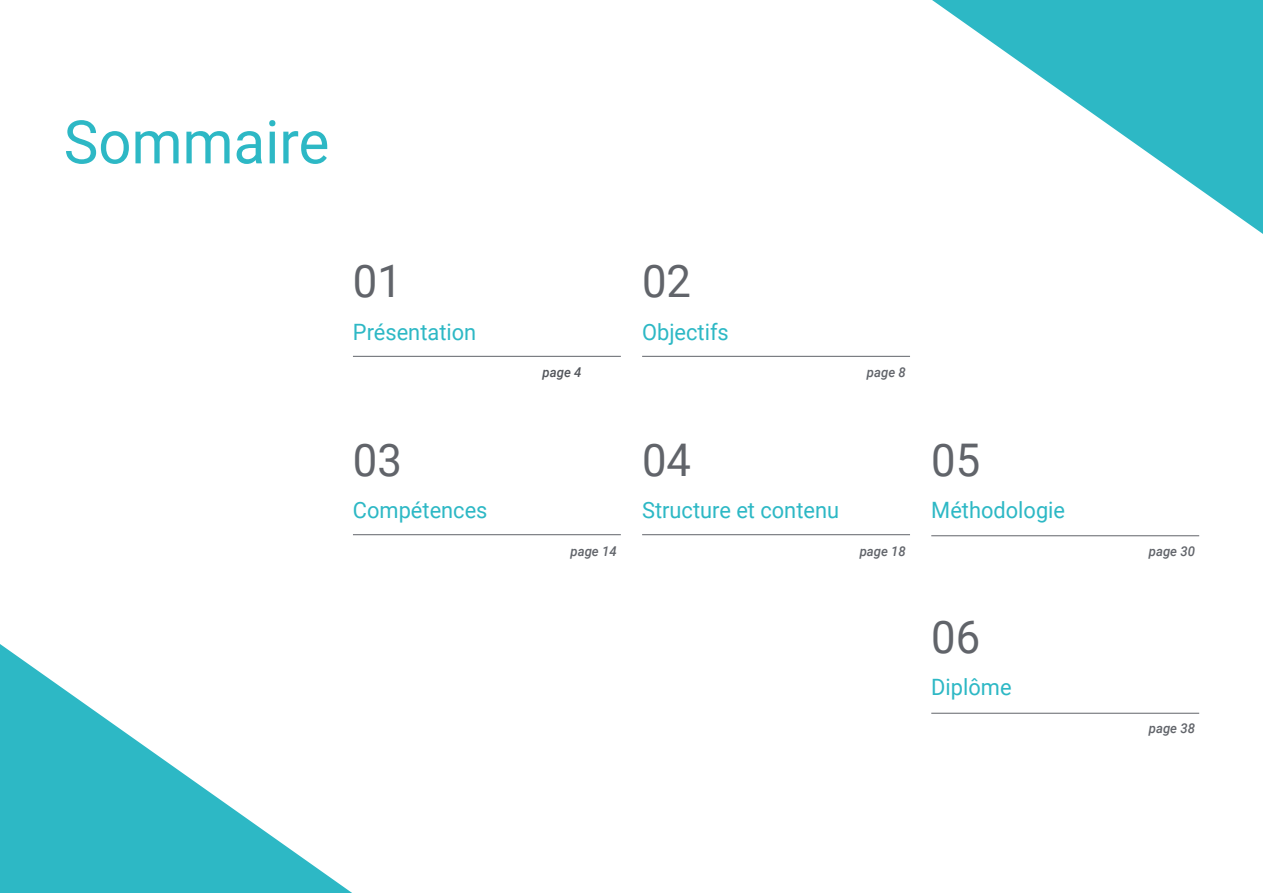
<style>
.page{position:relative;width:1263px;height:893px;background:#fff}
.page>*{position:absolute;margin:0;border:0;box-sizing:border-box;transform-origin:0 0}
.t1{font:60px "Roboto";color:#2db8c5}
.t2{font:45px "Roboto";color:#61646a}
.t3{font:22.5px "Roboto";color:#2db8c5}
.t4{font:italic 500 13.5px "Roboto";color:#61646a}
.t5{font:italic 500 13.5px "Roboto";color:#52555b}
</style>
<div class="page">
<hr style="left:353px;top:356px;width:268px;height:1px;background:#61646a">
<hr style="left:931px;top:535px;width:268px;height:1px;background:#61646a">
<hr style="left:642px;top:356px;width:268px;height:1px;background:#61646a">
<hr style="left:353px;top:534px;width:268px;height:1px;background:#61646a">
<hr style="left:931px;top:713px;width:268px;height:1px;background:#61646a">
<hr style="left:642px;top:534px;width:268px;height:1px;background:#61646a">
<svg style="left:0;top:644px;width:352px;height:249px"></svg>
<svg style="left:932px;top:0;width:331px;height:234px"></svg>
<h1 class="t1" style="left:64px;top:100px;width:267px">Sommaire</h1>
<h2 class="t2" style="left:353px;top:250px;width:51px">01</h2>
<h2 class="t2" style="left:642px;top:250px;width:51px">02</h2>
<p class="t3" style="left:353px;top:316px;width:125px">Présentation</p>
<p class="t5" style="left:543px;top:363px;width:40px">page 4</p>
<p class="t3" style="left:642px;top:316px;width:88px">Objectifs</p>
<p class="t4" style="left:867px;top:363px;width:40px">page 8</p>
<h2 class="t2" style="left:353px;top:428px;width:51px">03</h2>
<p class="t3" style="left:353px;top:494px;width:136px">Compétences</p>
<p class="t4" style="left:570px;top:542px;width:48px">page 14</p>
<h2 class="t2" style="left:642px;top:428px;width:51px">04</h2>
<p class="t3" style="left:642px;top:494px;width:198px">Structure et contenu</p>
<p class="t4" style="left:860px;top:542px;width:48px">page 18</p>
<h2 class="t2" style="left:931px;top:428px;width:51px">05</h2>
<p class="t3" style="left:931px;top:494px;width:135px">Méthodologie</p>
<h2 class="t2" style="left:931px;top:606px;width:51px">06</h2>
<p class="t3" style="left:931px;top:672px;width:82px">Diplôme</p>
<p class="t4" style="left:1149px;top:542px;width:48px">page 30</p>
<p class="t4" style="left:1149px;top:719px;width:48px">page 38</p>
</div>
